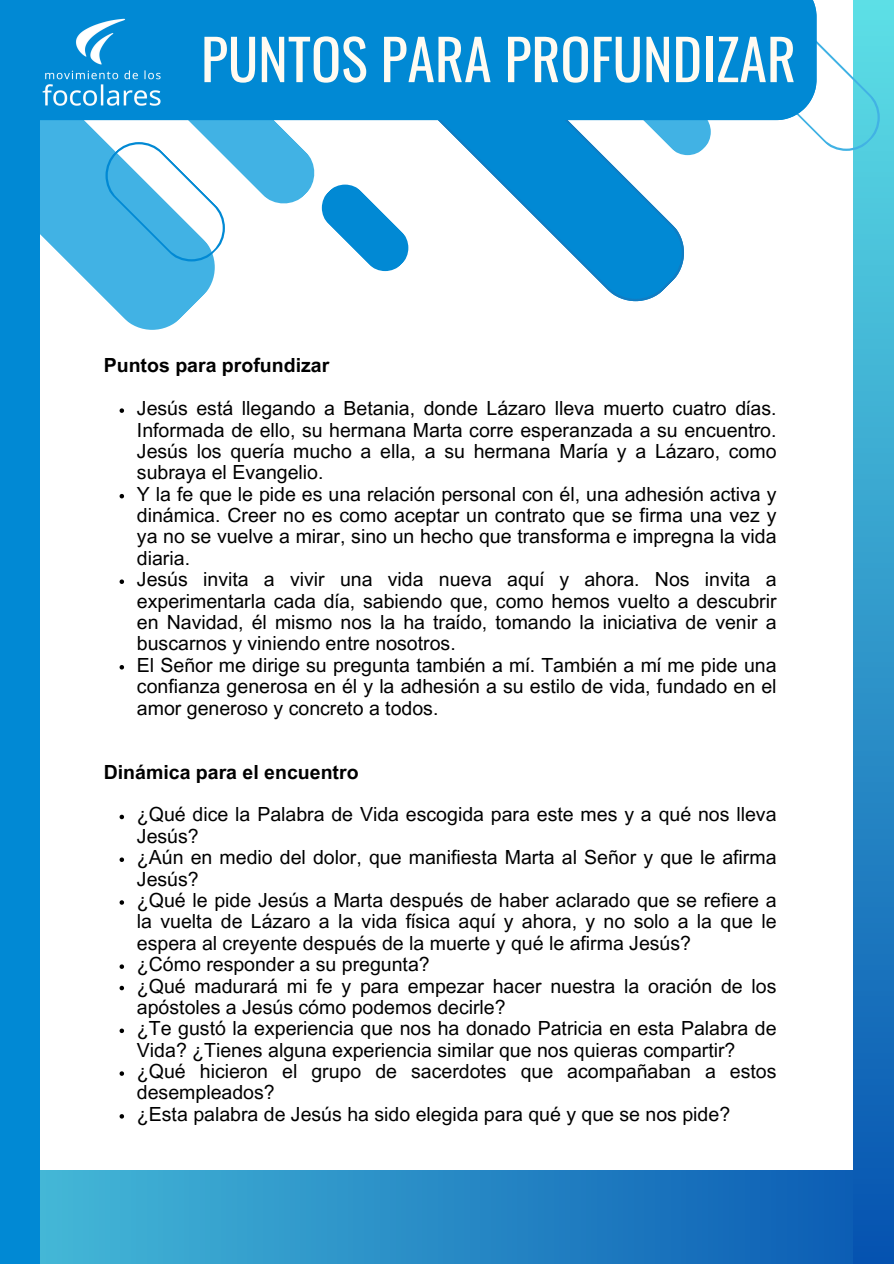
<style>
.page{position:relative;width:894px;height:1264px;background:#fff}
.page>*{position:absolute;margin:0;border:0;box-sizing:border-box;transform-origin:0 0}
.t1{font:55.95px "Oswald";color:#fffbf2}
.t2{font:19.5px/21.3px "Arial MT Pro";color:#000;text-align:justify}
.t3{font:700 19.5px "Arial MT Pro";color:#000}
</style>
<div class="page">
<div style="left:0;top:1170px;width:893px;height:93px;background:linear-gradient(to right,#47bcd8,#0959b3)"></div>
<div style="left:853px;top:0;width:40px;height:1263px;background:linear-gradient(to bottom,#5ddfe6,#0552b0)"></div>
<svg style="left:40px;top:125px;width:158px;height:205px;fill:#41b2e4"></svg>
<svg style="left:69px;top:120px;width:614px;height:181px"></svg>
<svg style="left:105px;top:120px;width:303px;height:151px"></svg>
<div style="left:0;top:0;width:40px;height:1263px;background:#0189d4"></div>
<svg style="left:624px;top:120px;width:86px;height:35px"></svg>
<svg style="left:760px;top:31px;width:119px;height:120px"></svg>
<div style="left:172px;top:0;width:644px;height:120px;background:#0189d4"></div>
<img style="left:40px;top:0;width:132px;height:125px">
<svg style="left:119px;top:408px;width:5px;height:5px"></svg>
<svg style="left:119px;top:494px;width:5px;height:4px"></svg>
<svg style="left:119px;top:579px;width:5px;height:5px"></svg>
<svg style="left:119px;top:665px;width:5px;height:4px"></svg>
<svg style="left:119px;top:814px;width:5px;height:5px"></svg>
<svg style="left:119px;top:857px;width:5px;height:5px"></svg>
<svg style="left:119px;top:900px;width:5px;height:4px"></svg>
<svg style="left:119px;top:964px;width:5px;height:4px"></svg>
<svg style="left:119px;top:985px;width:5px;height:5px"></svg>
<svg style="left:119px;top:1028px;width:5px;height:5px"></svg>
<svg style="left:119px;top:1071px;width:5px;height:4px"></svg>
<svg style="left:119px;top:1114px;width:5px;height:4px"></svg>
<h1 class="t1" style="left:201px;top:15px;width:596px">PUNTOS PARA PROFUNDIZAR</h1>
<p class="t3" style="left:104px;top:358px;width:227px">Puntos para profundizar</p>
<h2 class="t2" style="left:137px;top:400px;width:641px">Jesús está llegando a Betania, donde Lázaro lleva muerto cuatro días.<br>Informada de ello, su hermana Marta corre esperanzada a su encuentro.<br>Jesús los quería mucho a ella, a su hermana María y a Lázaro, como subraya el Evangelio.</h2>
<p class="t2" style="left:137px;top:485px;width:641px">Y la fe que le pide es una relación personal con él, una adhesión activa y dinámica. Creer no es como aceptar un contrato que se firma una vez y ya no se vuelve a mirar, sino un hecho que transforma e impregna la vida diaria.</p>
<p class="t2" style="left:137px;top:571px;width:641px">Jesús invita a vivir una vida nueva aquí y ahora. Nos invita a experimentarla cada día, sabiendo que, como hemos vuelto a descubrir en Navidad, él mismo nos la ha traído, tomando la iniciativa de venir a buscarnos y viniendo entre nosotros.</p>
<p class="t2" style="left:137px;top:656px;width:641px">El Señor me dirige su pregunta también a mí. También a mí me pide una confianza generosa en él y la adhesión a su estilo de vida, fundado en el amor generoso y concreto a todos.</p>
<p class="t3" style="left:104px;top:764px;width:256px">Dinámica para el encuentro</p>
<h2 class="t2" style="left:137px;top:806px;width:641px">¿Qué dice la Palabra de Vida escogida para este mes y a qué nos lleva<br>Jesús?</h2>
<p class="t2" style="left:137px;top:849px;width:641px">¿Aún en medio del dolor, que manifiesta Marta al Señor y que le afirma<br>Jesús?</p>
<p class="t2" style="left:137px;top:892px;width:641px">¿Qué le pide Jesús a Marta después de haber aclarado que se refiere a la vuelta de Lázaro a la vida física aquí y ahora, y no solo a la que le espera al creyente después de la muerte y qué le afirma Jesús?</p>
<p class="t2" style="left:137px;top:956px;width:294px">¿Cómo responder a su pregunta?</p>
<p class="t2" style="left:137px;top:977px;width:641px">¿Qué madurará mi fe y para empezar hacer nuestra la oración de los apóstoles a Jesús cómo podemos decirle?</p>
<p class="t2" style="left:137px;top:1020px;width:641px">¿Te gustó la experiencia que nos ha donado Patricia en esta Palabra de<br>Vida? ¿Tienes alguna experiencia similar que nos quieras compartir?</p>
<p class="t2" style="left:137px;top:1063px;width:641px">¿Qué hicieron el grupo de sacerdotes que acompañaban a estos desempleados?</p>
<p class="t2" style="left:137px;top:1105px;width:594px">¿Esta palabra de Jesús ha sido elegida para qué y que se nos pide?</p>
</div>
